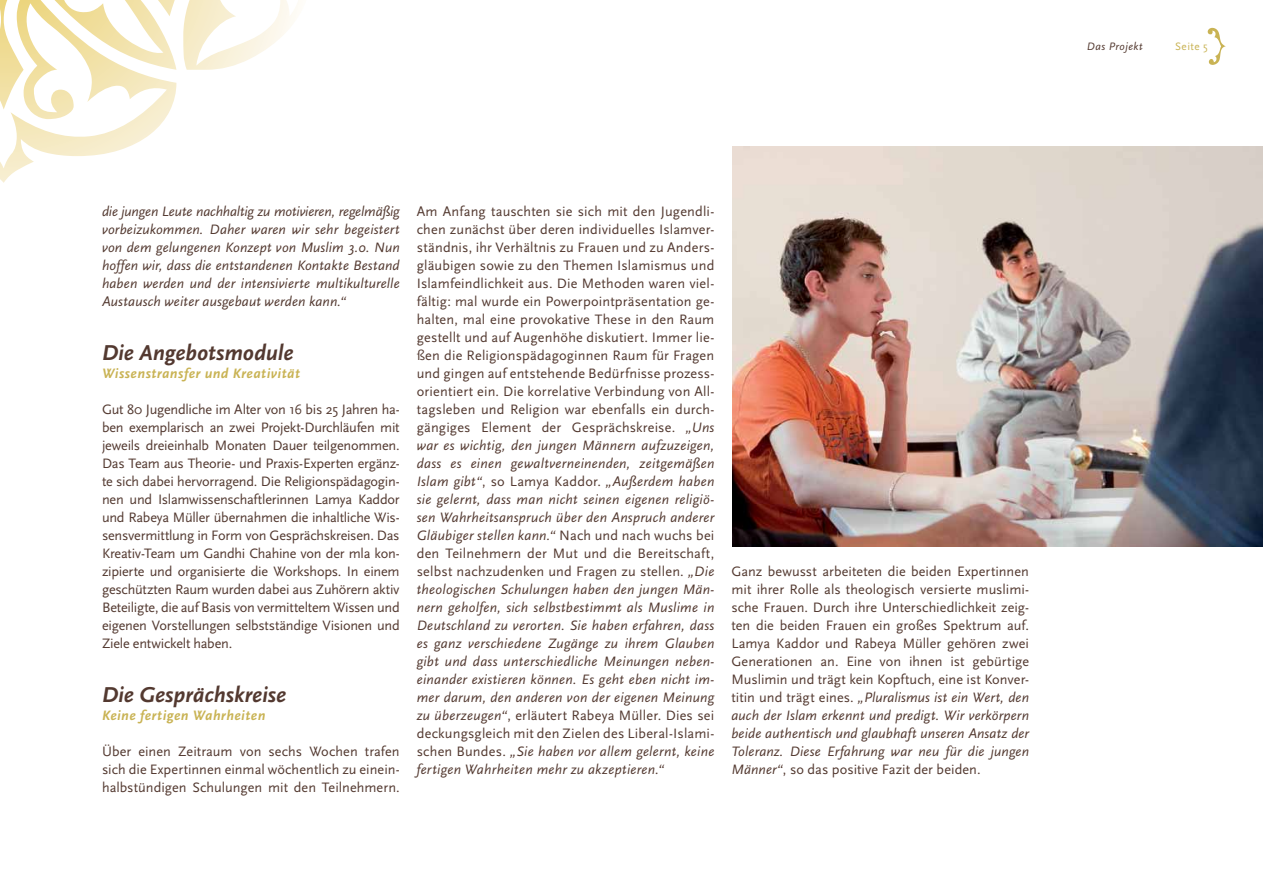
<style>
.page{position:relative;width:1263px;height:893px;background:#fff}
.page>*{position:absolute;margin:0;border:0;box-sizing:border-box;transform-origin:0 0}
.t1{font:italic 700 22.5px "Scala Sans";color:#533930}
.t2{font:14.25px/18px "Scala Sans";color:#533930;text-align:justify}
.t3{font:italic 14.25px/18px "Scala Sans";letter-spacing:.01em;color:#533930;text-align:justify}
.t4{font:italic 700 14.25px "Scala Sans";letter-spacing:.035em;color:#c9b354}
.t5{font:italic 11.25px "Scala Sans";letter-spacing:.045em;color:#533930}
.t6{font:11.25px "Scala Sans";letter-spacing:.035em;color:#c9b354}
.s1{font-style:italic}
</style>
<div class="page">
<svg style="left:0;top:0;width:298px;height:183px"></svg>
<svg style="left:1208px;top:28px;width:18px;height:37px"></svg>
<img style="left:732px;top:147px;width:531px;height:399px">
<p class="t5" style="left:1087px;top:40px;width:57px">Das Projekt</p>
<p class="t6" style="left:1175px;top:40px;width:34px">Seite 5</p>
<p class="t3" style="left:102px;top:203px;width:299px">die jungen Leute nachhaltig zu motivieren, regelmäßig vorbeizukommen. Daher waren wir sehr begeistert von dem gelungenen Konzept von Muslim 3.0. Nun hoffen wir, dass die entstandenen Kontakte Bestand haben werden und der intensivierte multikulturelle Austausch weiter ausgebaut werden kann.“</p>
<h1 class="t1" style="left:102px;top:341px;width:193px">Die Angebotsmodule</h1>
<p class="t4" style="left:102px;top:366px;width:199px">Wissenstransfer und Kreativität</p>
<p class="t2" style="left:102px;top:401px;width:299px">Gut 80 Jugendliche im Alter von 16 bis 25 Jahren ha&shy;ben exemplarisch an zwei Projekt-Durchläufen mit jeweils dreieinhalb Monaten Dauer teilgenommen.<br>Das Team aus Theorie- und Praxis-Experten ergänz&shy;te sich dabei hervorragend. Die Religionspädagogin&shy;nen und Islamwissenschaftlerinnen Lamya Kaddor und Rabeya Müller übernahmen die inhaltliche Wis&shy;sensvermittlung in Form von Gesprächskreisen. Das Kreativ-Team um Gandhi Chahine von der mla kon&shy;zipierte und organisierte die Workshops. In einem geschützten Raum wurden dabei aus Zuhörern aktiv Beteiligte, die auf Basis von vermitteltem Wissen und eigenen Vorstellungen selbstständige Visionen und Ziele entwickelt haben.</p>
<h1 class="t1" style="left:102px;top:683px;width:186px">Die Gesprächskreise</h1>
<p class="t4" style="left:102px;top:708px;width:165px">Keine fertigen Wahrheiten</p>
<p class="t2" style="left:102px;top:743px;width:299px">Über einen Zeitraum von sechs Wochen trafen sich die Expertinnen einmal wöchentlich zu einein&shy;halbstündigen Schulungen mit den Teilnehmern.</p>
<p class="t2" style="left:417px;top:203px;width:299px">Am Anfang tauschten sie sich mit den Jugendli&shy;chen zunächst über deren individuelles Islamver&shy;ständnis, ihr Verhältnis zu Frauen und zu Anders&shy;gläubigen sowie zu den Themen Islamismus und Islamfeindlichkeit aus. Die Methoden waren viel&shy;fältig: mal wurde ein Powerpointpräsentation ge&shy;halten, mal eine provokative These in den Raum gestellt und auf Augenhöhe diskutiert. Immer lie&shy;ßen die Religionspädagoginnen Raum für Fragen und gingen auf entstehende Bedürfnisse prozess&shy;orientiert ein. Die korrelative Verbindung von All&shy;tagsleben und Religion war ebenfalls ein durch&shy;gängiges Element der Gesprächskreise. <span class="s1">„Uns war es wichtig, den jungen Männern aufzuzeigen, dass es einen gewaltverneinenden, zeitgemäßen Islam gibt“</span>, so Lamya Kaddor. <span class="s1">„Außerdem haben sie gelernt, dass man nicht seinen eigenen religiö&shy;sen Wahrheitsanspruch über den Anspruch anderer Gläubiger stellen kann.“</span> Nach und nach wuchs bei den Teilnehmern der Mut und die Bereitschaft, selbst nachzudenken und Fragen zu stellen. <span class="s1">„Die theologischen Schulungen haben den jungen Män&shy;nern geholfen, sich selbstbestimmt als Muslime in Deutschland zu verorten. Sie haben erfahren, dass es ganz verschiedene Zugänge zu ihrem Glauben gibt und dass unterschiedliche Meinungen neben&shy;einander existieren können. Es geht eben nicht im&shy;mer darum, den anderen von der eigenen Meinung zu überzeugen“</span>, erläutert Rabeya Müller. Dies sei deckungsgleich mit den Zielen des Liberal-Islami&shy;schen Bundes. <span class="s1">„Sie haben vor allem gelernt, keine fertigen Wahrheiten mehr zu akzeptieren.“</span></p>
<p class="t2" style="left:731px;top:563px;width:299px">Ganz bewusst arbeiteten die beiden Expertinnen mit ihrer Rolle als theologisch versierte muslimi&shy;sche Frauen. Durch ihre Unterschiedlichkeit zeig&shy;ten die beiden Frauen ein großes Spektrum auf.<br>Lamya Kaddor und Rabeya Müller gehören zwei Generationen an. Eine von ihnen ist gebürtige Muslimin und trägt kein Kopftuch, eine ist Konver&shy;titin und trägt eines. <span class="s1">„Pluralismus ist ein Wert, den auch der Islam erkennt und predigt. Wir verkörpern beide authentisch und glaubhaft unseren Ansatz der Toleranz. Diese Erfahrung war neu für die jungen Männer“</span>, so das positive Fazit der beiden.</p>
</div>
